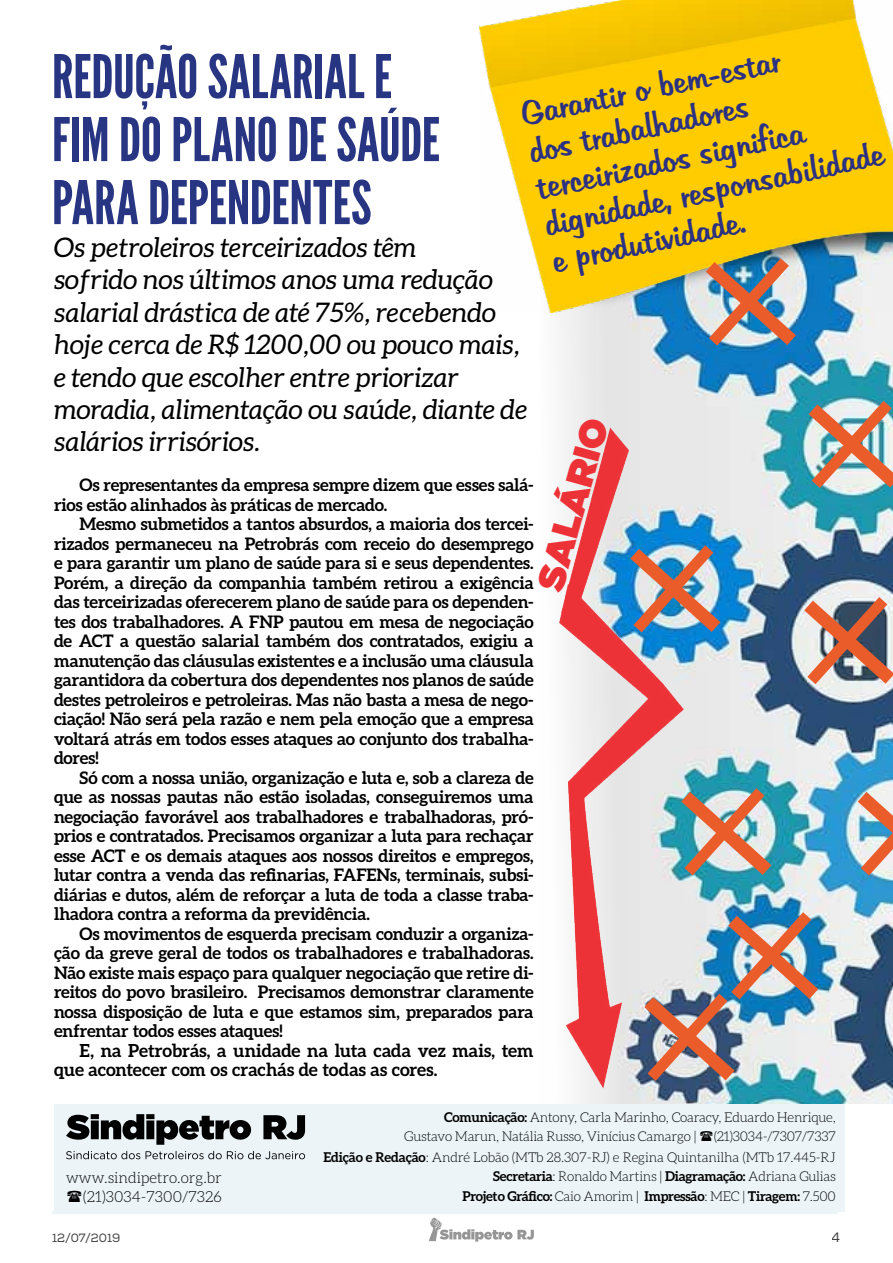
<style>
.page{position:relative;width:893px;height:1263px;background:#fff}
.page>*{position:absolute;margin:0;border:0;box-sizing:border-box;transform-origin:0 0}
.t1{font:60px/63px "League Gothic";letter-spacing:-.005em;color:#283583}
.t2{font:900 37.5px "Gotham";color:#ed3237}
.t3{font:33px/37.5px "Martina";color:#2b3183}
.t4{font:italic 27px/32.4px "Aleo";color:#000}
.t5{font:700 18px/19.5px "Aleo";color:#000}
.t6{font:700 17.25px/19.5px "Aleo";letter-spacing:-.005em;color:#000;text-align:justify}
.t7{font:300 15.3px/19.2px "Aleo";color:#000;text-align:right}
.t8{font:300 13.5px/19.2px "Aleo";letter-spacing:-.02em;color:#000}
.t9{font:700 13.5px/19.2px "Aleo";letter-spacing:-.02em;color:#000;text-align:right}
.t10{font:13.5px "Nexa Slab";color:#000}
.t11{font:12px "Nexa Slab";color:#000}
.s1{font-weight:700}
.s2{font-weight:300}
</style>
<div class="page">
<svg style="left:429px;top:1217px;width:105px;height:24px"></svg>
<div style="left:52px;top:1211px;width:785px;height:3px;border:2px solid #ecf4f7"></div>
<img style="left:559px;top:313px;width:334px;height:791px">
<div style="left:54px;top:1104px;width:790px;height:107px;background:#ecf4f7"></div>
<svg style="left:66px;top:1114px;width:239px;height:31px"></svg>
<svg style="left:66px;top:1151px;width:239px;height:8px"></svg>
<img style="left:480px;top:0;width:413px;height:313px">
<img style="left:560px;top:428px;width:123px;height:661px">
<img style="left:599px;top:514px;width:294px;height:205px">
<svg style="left:650px;top:757px;width:153px;height:124px;background:#8ec4cd"></svg>
<img style="left:613px;top:881px;width:237px;height:234px">
<img style="left:674px;top:227px;width:219px;height:296px">
<h1 class="t1" style="left:52px;top:46px;width:390px">REDUÇÃO SALARIAL E<br>FIM DO PLANO DE SAÚDE<br>PARA DEPENDENTES</h1>
<h3 class="t3" style="left:517px;top:97px;width:348px;rotate:-12deg">Garantir o bem-estar<br>dos trabalhadores terceirizados significa dignidade, responsabilidade e produtividade.</h3>
<p class="t4" style="left:54px;top:231px;width:475px">Os petroleiros terceirizados têm<br>sofrido nos últimos anos uma redução salarial drástica de até 75%, recebendo hoje cerca de R$ 1200,00 ou pouco mais, e tendo que escolher entre priorizar moradia, alimentação ou saúde, diante de salários irrisórios.</p>
<h2 class="t2" style="left:523px;top:581px;width:178px;rotate:-74deg">SALÁRIO</h2>
<p class="t6" style="left:54px;top:475px;width:481px;text-indent:26px">Os representantes da empresa sempre dizem que esses salá&shy;rios estão alinhados às práticas de mercado.</p>
<p class="t6" style="left:54px;top:514px;width:481px;text-indent:26px">Mesmo submetidos a tantos absurdos, a maioria dos tercei&shy;rizados permaneceu na Petrobrás com receio do desemprego e para garantir um plano de saúde para si e seus dependentes.<br>Porém, a direção da companhia também retirou a exigência das terceirizadas oferecerem plano de saúde para os dependen&shy;tes dos trabalhadores. A FNP pautou em mesa de negociação de ACT a questão salarial também dos contratados, exigiu a manutenção das cláusulas existentes e a inclusão uma cláusula garantidora da cobertura dos dependentes nos planos de saúde destes petroleiros e petroleiras. Mas não basta a mesa de nego&shy;ciação! Não será pela razão e nem pela emoção que a empresa voltará atrás em todos esses ataques ao conjunto dos trabalha&shy;dores!</p>
<p class="t6" style="left:54px;top:767px;width:481px;text-indent:26px">Só com a nossa união, organização e luta e, sob a clareza de que as nossas pautas não estão isoladas, conseguiremos uma negociação favorável aos trabalhadores e trabalhadoras, pró&shy;prios e contratados. Precisamos organizar a luta para rechaçar esse ACT e os demais ataques aos nossos direitos e empregos, lutar contra a venda das refinarias, FAFENs, terminais, subsi&shy;diárias e dutos, além de reforçar a luta de toda a classe traba&shy;lhadora contra a reforma da previdência.</p>
<p class="t6" style="left:54px;top:923px;width:481px;text-indent:26px">Os movimentos de esquerda precisam conduzir a organiza&shy;ção da greve geral de todos os trabalhadores e trabalhadoras.<br>Não existe mais espaço para qualquer negociação que retire di&shy;reitos do povo brasileiro. Precisamos demonstrar claramente nossa disposição de luta e que estamos sim, preparados para enfrentar todos esses ataques!</p>
<p class="t5" style="left:54px;top:1040px;width:481px;text-indent:26px">E, na Petrobrás, a unidade na luta cada vez mais, tem que acontecer com os crachás de todas as cores.</p>
<p class="t7" style="left:66px;top:1168px;width:157px">www.sindipetro.org.br (21)3034-7300/7326</p>
<p class="t8" style="left:404px;top:1107px;width:433px;text-indent:40px"><span class="s1">Comunicação:</span> Antony, Carla Marinho, Coaracy, Eduardo Henrique,<br>Gustavo Marun, Natália Russo, Vinícius Camargo |</p>
<p class="t8" style="left:324px;top:1126px;width:514px;line-height:21px;text-align:right">(21)3034-/7307/7337<br><span class="s1">Edição e Redação</span>: André Lobão (MTb 28.307-RJ) e Regina Quintanilha (MTb 17.445-RJ</p>
<p class="t9" style="left:462px;top:1167px;width:375px">Secretaria<span class="s2">: Ronaldo Martins |</span> Diagramação: <span class="s2">Adriana Gulias<br></span>Projeto Gráfico: <span class="s2">Caio Amorim |</span> Impressão<span class="s2">: MEC |</span> Tiragem: <span class="s2">7.500</span></p>
<p class="t11" style="left:52px;top:1230px;width:70px">12/07/2019</p>
<p class="t10" style="left:832px;top:1229px;width:10px">4</p>
</div>
